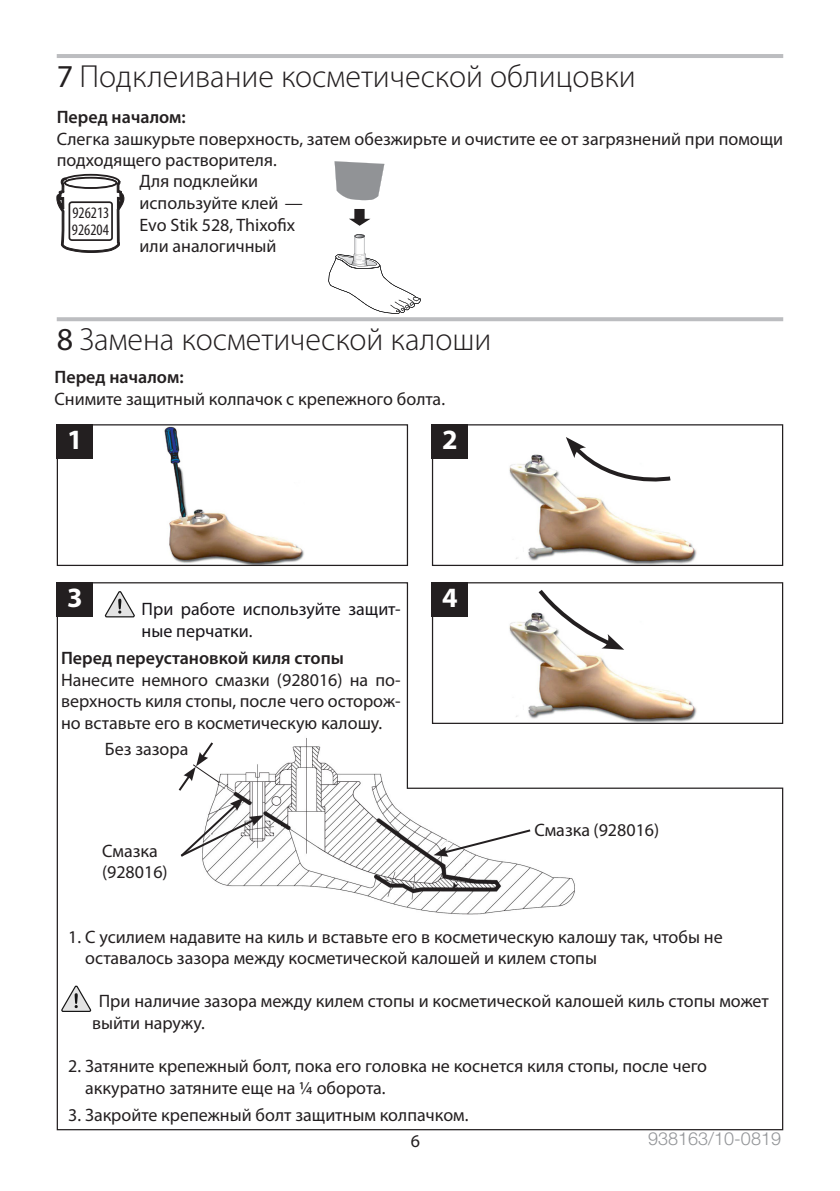
<style>
.page{position:relative;width:840px;height:1191px;background:#fff}
.page>*{position:absolute;margin:0;border:0;box-sizing:border-box;transform-origin:0 0}
.Heading_1_RU{font:300 32px "Myriad Pro";color:#231f20}
.Assembly_Number_RU{font:700 28px "Myriad Pro";color:#fff}
.Body_text_RU{font:18px/21.6px "Myriad Pro";color:#231f20}
.prereq_RU{font:18px/21.6px "Myriad Pro";color:#231f20}
.Subheading_1_RU{font:600 18px "Myriad Pro";color:#231f20}
.Body_text_RU-2{font:18px/21.6px "Myriad Pro";color:#171419}
.t1{font:300 18px "Helvetica Neue LTW1 G";color:#939598}
.Diagram_notes_and_la{font:condensed 16px "Myriad Pro";color:#231f20}
.s1{font-weight:400}
.s2{color:#231f20}
</style>
<div class="page">
<img style="left:164px;top:426px;width:140px;height:138px">
<div style="left:57px;top:424px;width:351px;height:142px;border:1px solid #231f20"></div>
<img style="left:509px;top:454px;width:188px;height:110px">
<div style="left:431px;top:424px;width:351px;height:142px;border:1px solid #231f20"></div>
<svg style="left:56px;top:582px;width:727px;height:549px"></svg>
<div style="left:57px;top:424px;width:36px;height:34px;background:#231f20"></div>
<div style="left:431px;top:424px;width:36px;height:34px;background:#231f20"></div>
<div style="left:431px;top:582px;width:36px;height:34px;background:#231f20"></div>
<div style="left:57px;top:582px;width:36px;height:34px;background:#231f20"></div>
<svg style="left:565px;top:437px;width:108px;height:51px"></svg>
<svg style="left:536px;top:587px;width:88px;height:62px"></svg>
<svg style="left:433px;top:828px;width:99px;height:28px"></svg>
<svg style="left:177px;top:740px;width:86px;height:118px"></svg>
<svg style="left:61px;top:984px;width:31px;height:28px"></svg>
<svg style="left:334px;top:161px;width:50px;height:39px;background:#a3a5a7"></svg>
<svg style="left:349px;top:209px;width:21px;height:17px"></svg>
<svg style="left:328px;top:234px;width:92px;height:80px"></svg>
<svg style="left:57px;top:173px;width:67px;height:80px"></svg>
<svg style="left:104px;top:590px;width:32px;height:28px"></svg>
<svg style="left:57px;top:317px;width:725px;height:4px;background:#bfc0c3"></svg>
<hr style="left:57px;top:54px;width:725px;height:4px;background:#bcbdc0">
<h1 class="Heading_1_RU" style="left:57px;top:57px;width:580px"><span class="s1">7</span> Подклеивание косметической облицовки</h1>
<h4 class="Subheading_1_RU" style="left:57px;top:105px;width:130px">Перед началом:</h4>
<p class="prereq_RU" style="left:57px;top:127px;width:727px">Слегка зашкурьте поверхность, затем обезжирьте и очистите ее от загрязнений при помощи подходящего растворителя.</p>
<p class="Body_text_RU" style="left:139px;top:170px;width:164px">Для подклейки используйте клей —<br>Evo Stik 528, Thixofix или аналогичный</p>
<p class="Diagram_notes_and_la" style="left:72px;top:203px;width:38px">926213</p>
<p class="Diagram_notes_and_la" style="left:72px;top:220px;width:38px">926204</p>
<h1 class="Heading_1_RU" style="left:57px;top:320px;width:436px"><span class="s1">8</span> Замена косметической калоши</h1>
<h4 class="Subheading_1_RU" style="left:54px;top:366px;width:130px">Перед началом:</h4>
<p class="prereq_RU" style="left:54px;top:387px;width:392px">Снимите защитный колпачок с крепежного болта.</p>
<p class="Assembly_Number_RU" style="left:67px;top:421px;width:17px">1</p>
<p class="Assembly_Number_RU" style="left:442px;top:421px;width:17px">2</p>
<p class="Assembly_Number_RU" style="left:67px;top:579px;width:17px">3</p>
<p class="Assembly_Number_RU" style="left:442px;top:579px;width:17px">4</p>
<p class="Body_text_RU-2" style="left:141px;top:598px;width:260px">При работе используйте защит&shy;ные перчатки<span class="s2">.</span></p>
<h4 class="Subheading_1_RU" style="left:61px;top:646px;width:284px">Перед переустановкой киля стопы</h4>
<p class="Body_text_RU" style="left:61px;top:668px;width:341px;text-align:justify">Нанесите немного смазки (928016) на по&shy;верхность киля стопы, после чего осторож&shy;но вставьте его в косметическую калошу.</p>
<p class="Body_text_RU" style="left:105px;top:737px;width:85px">Без зазора</p>
<p class="Body_text_RU" style="left:102px;top:839px;width:67px">Смазка (928016)</p>
<p class="Body_text_RU" style="left:534px;top:819px;width:126px">Смазка (928016)</p>
<p class="Body_text_RU" style="left:85px;top:925px;width:638px;text-indent:-17px">1. С усилием надавите на киль и вставьте его в косметическую калошу так, чтобы не оставалось зазора между косметической калошей и килем стопы</p>
<p class="Body_text_RU" style="left:92px;top:990px;width:678px;text-indent:7px">При наличие зазора между килем стопы и косметической калошей киль стопы может выйти наружу.</p>
<p class="Body_text_RU" style="left:85px;top:1054px;width:623px;text-indent:-17px">2. Затяните крепежный болт, пока его головка не коснется киля стопы, после чего аккуратно затяните еще на ¼ оборота.</p>
<p class="Body_text_RU" style="left:68px;top:1103px;width:401px">3. Закройте крепежный болт защитным колпачком.</p>
<p class="Body_text_RU" style="left:410px;top:1129px;width:11px">6</p>
<p class="t1" style="left:647px;top:1127px;width:134px">938163/10-0819</p>
</div>
